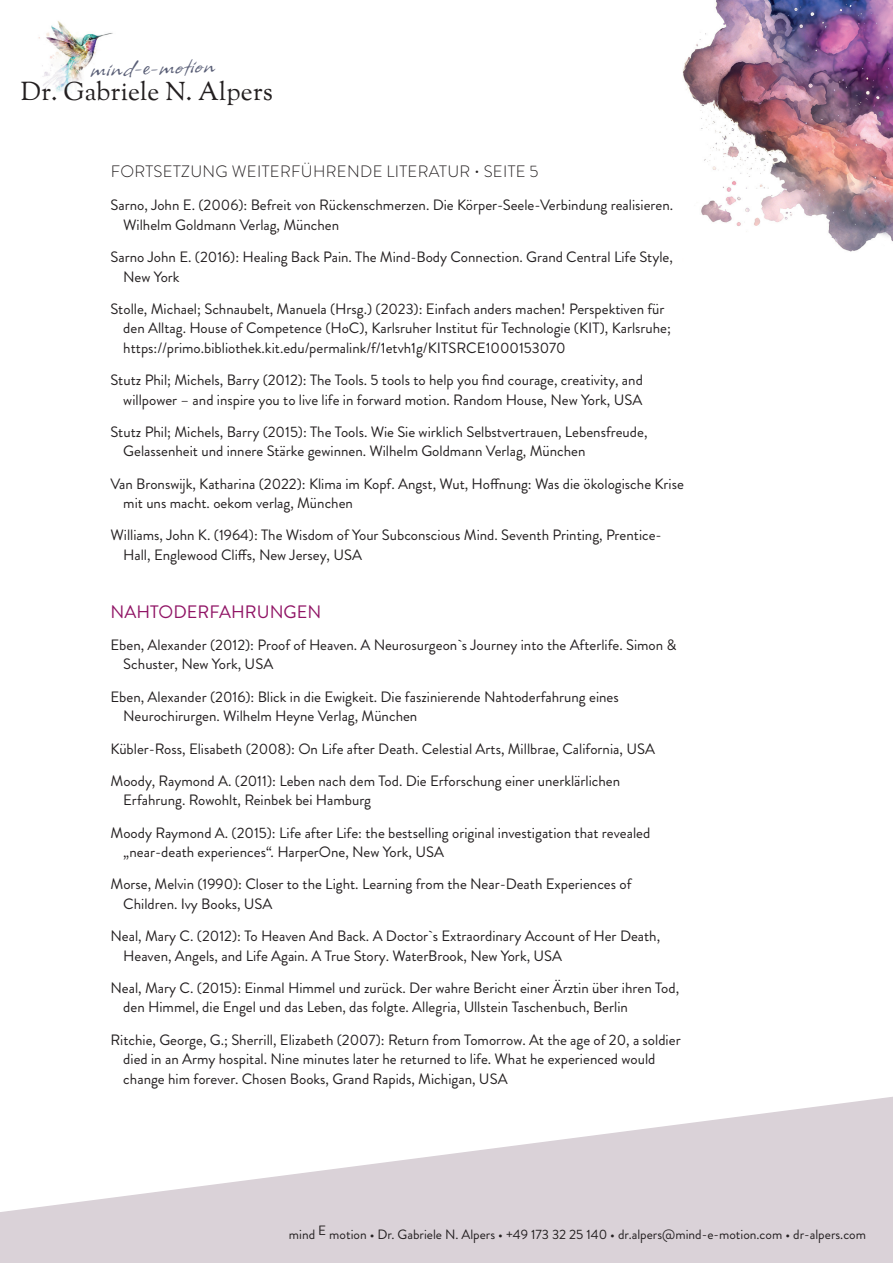
<style>
.page{position:relative;width:893px;height:1263px;background:#fff}
.page>*{position:absolute;margin:0;border:0;box-sizing:border-box;transform-origin:0 0}
.t1{font:33px "Allison";color:#595e76}
.t2{font:25.65px "Sorts Mill Goudy";letter-spacing:.01em;color:#231f20}
.t3{font:18px "Brandon Grotesque";color:#901465}
.t4{font:300 16.5px "Brandon Grotesque";letter-spacing:.02em;color:#231f20}
.t5{font:15px/19.5px "Brandon Grotesque";color:#231f20}
.t6{font:13.5px "Brandon Grotesque";color:#231f20}
</style>
<div class="page">
<img style="left:682px;top:0;width:210px;height:252px">
<img style="left:38px;top:21px;width:75px;height:72px">
<svg style="left:0;top:1096px;width:893px;height:167px"></svg>
<h1 class="t1" style="left:90px;top:46px;width:126px;rotate:-2deg">mind-e-motion</h1>
<h2 class="t2" style="left:21px;top:76px;width:254px">Dr. Gabriele N. Alpers</h2>
<p class="t4" style="left:111px;top:160px;width:429px">FORTSETZUNG WEITERFÜHRENDE LITERATUR • SEITE 5</p>
<p class="t5" style="left:123px;top:196px;width:551px;text-indent:-13px">Sarno, John E. (2006): Befreit von Rückenschmerzen. Die Körper-Seele-Verbindung realisieren.<br>Wilhelm Goldmann Verlag, München</p>
<p class="t5" style="left:123px;top:247px;width:551px;text-indent:-13px">Sarno John E. (2016): Healing Back Pain. The Mind-Body Connection. Grand Central Life Style,<br>New York</p>
<p class="t5" style="left:123px;top:299px;width:549px;text-indent:-13px">Stolle, Michael; Schnaubelt, Manuela (Hrsg.) (2023): Einfach anders machen! Perspektiven für den Alltag. House of Competence (HoC), Karlsruher Institut für Technologie (KIT), Karlsruhe; https://primo.bibliothek.kit.edu/permalink/f/1etvh1g/KITSRCE1000153070</p>
<p class="t5" style="left:111px;top:370px;width:534px;text-align:right">Stutz Phil; Michels, Barry (2012): The Tools. 5 tools to help you find courage, creativity, and willpower – and inspire you to live life in forward motion. Random House, New York, USA</p>
<p class="t5" style="left:123px;top:422px;width:526px;text-indent:-13px">Stutz Phil; Michels, Barry (2015): The Tools. Wie Sie wirklich Selbstvertrauen, Lebensfreude,<br>Gelassenheit und innere Stärke gewinnen. Wilhelm Goldmann Verlag, München</p>
<p class="t5" style="left:123px;top:474px;width:562px;text-indent:-13px">Van Bronswijk, Katharina (2022): Klima im Kopf. Angst, Wut, Hoffnung: Was die ökologische Krise mit uns macht. oekom verlag, München</p>
<p class="t5" style="left:123px;top:526px;width:540px;text-indent:-13px">Williams, John K. (1964): The Wisdom of Your Subconscious Mind. Seventh Printing, Prentice-<br>Hall, Englewood Cliffs, New Jersey, USA</p>
<p class="t3" style="left:111px;top:599px;width:212px">NAHTODERFAHRUNGEN</p>
<p class="t5" style="left:123px;top:635px;width:555px;text-indent:-13px">Eben, Alexander (2012): Proof of Heaven. A Neurosurgeon`s Journey into the Afterlife. Simon &amp;<br>Schuster, New York, USA</p>
<p class="t5" style="left:123px;top:687px;width:497px;text-indent:-13px">Eben, Alexander (2016): Blick in die Ewigkeit. Die faszinierende Nahtoderfahrung eines<br>Neurochirurgen. Wilhelm Heyne Verlag, München</p>
<p class="t5" style="left:111px;top:732px;width:546px;line-height:32.2px">Kübler-Ross, Elisabeth (2008): On Life after Death. Celestial Arts, Millbrae, California, USA<br>Moody, Raymond A. (2011): Leben nach dem Tod. Die Erforschung einer unerklärlichen</p>
<p class="t5" style="left:111px;top:784px;width:541px;line-height:32.2px;text-indent:13px">Erfahrung. Rowohlt, Reinbek bei Hamburg<br>Moody Raymond A. (2015): Life after Life: the bestselling original investigation that revealed</p>
<p class="t5" style="left:111px;top:836px;width:522px;line-height:32.2px;text-indent:13px">„near-death experiences“. HarperOne, New York, USA<br>Morse, Melvin (1990): Closer to the Light. Learning from the Near-Death Experiences of</p>
<p class="t5" style="left:111px;top:888px;width:551px;line-height:32.2px;text-indent:13px">Children. Ivy Books, USA<br>Neal, Mary C. (2012): To Heaven And Back. A Doctor`s Extraordinary Account of Her Death,</p>
<p class="t5" style="left:111px;top:939px;width:570px;line-height:32.2px;text-indent:13px">Heaven, Angels, and Life Again. A True Story. WaterBrook, New York, USA<br>Neal, Mary C. (2015): Einmal Himmel und zurück. Der wahre Bericht einer Ärztin über ihren Tod,</p>
<p class="t5" style="left:111px;top:991px;width:572px;line-height:32.2px;text-indent:13px">den Himmel, die Engel und das Leben, das folgte. Allegria, Ullstein Taschenbuch, Berlin<br>Ritchie, George, G.; Sherrill, Elizabeth (2007): Return from Tomorrow. At the age of 20, a soldier</p>
<p class="t5" style="left:123px;top:1049px;width:534px">died in an Army hospital. Nine minutes later he returned to life. What he experienced would change him forever. Chosen Books, Grand Rapids, Michigan, USA</p>
<p class="t6" style="left:289px;top:1225px;width:579px">mind E motion • Dr. Gabriele N. Alpers • +49 173 32 25 140 • dr.alpers@mind-e-motion.com • dr-alpers.com</p>
</div>
